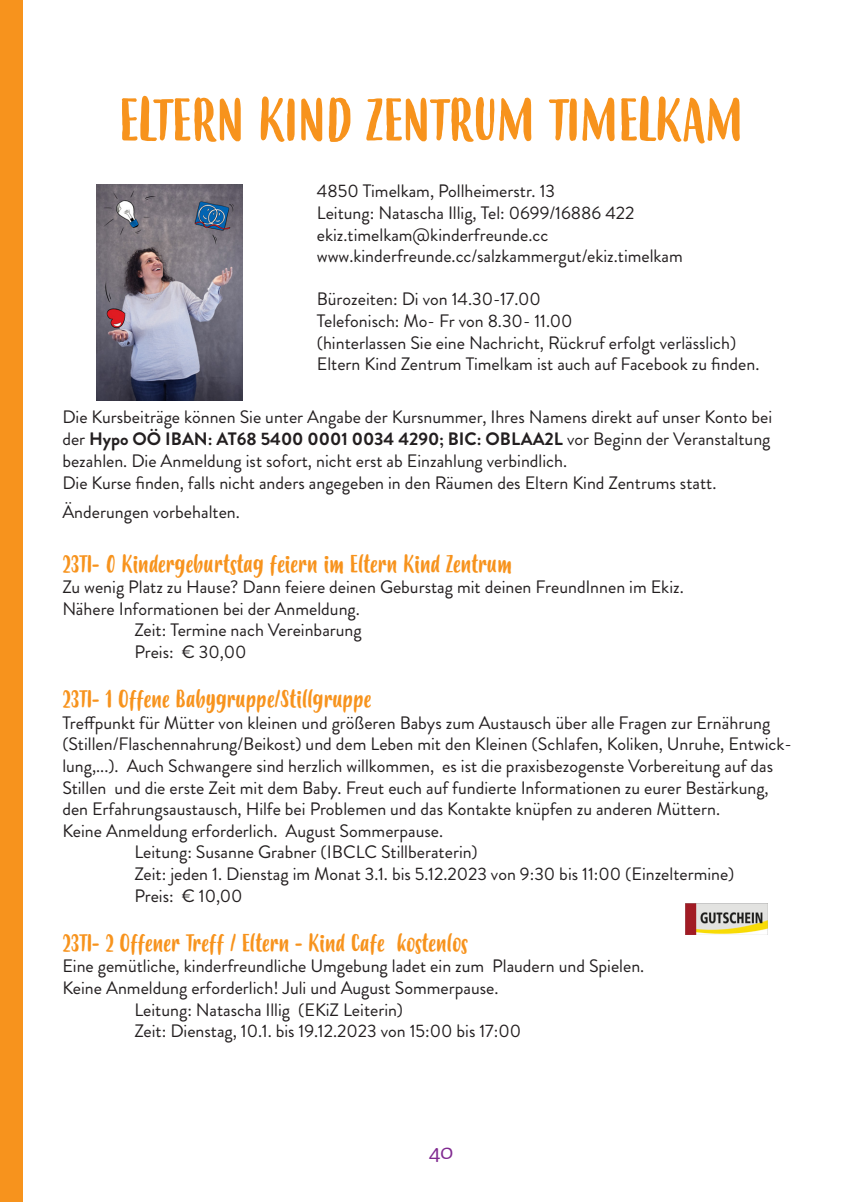
<style>
.page{position:relative;width:862px;height:1202px;background:#fff}
.page>*{position:absolute;margin:0;border:0;box-sizing:border-box;transform-origin:0 0}
.t1{font:58px "Budidaya";color:#f7931d}
.t2{font:28px "Sauna";color:#802990}
.t3{font:24px "Budidaya";color:#f7931d}
.t4{font:18px/21.6px "Brandon Grotesque";color:#231f20}
.s1{font-weight:700}
</style>
<div class="page">
<img style="left:685px;top:903px;width:82px;height:31px">
<div style="left:0;top:0;width:23px;height:1202px;background:#f7931d"></div>
<img style="left:96px;top:185px;width:146px;height:215px">
<p class="t1" style="left:119px;top:88px;width:626px">ELTERN KIND ZENTRUM TIMELKAM</p>
<p class="t4" style="left:317px;top:181px;width:240px">4850 Timelkam, Pollheimerstr. 13</p>
<p class="t4" style="left:317px;top:202px;width:319px">Leitung: Natascha Illig, Tel: 0699/16886 422</p>
<p class="t4" style="left:317px;top:224px;width:233px">ekiz.timelkam@kinderfreunde.cc</p>
<p class="t4" style="left:317px;top:245px;width:367px">www.kinderfreunde.cc/salzkammergut/ekiz.timelkam</p>
<p class="t4" style="left:317px;top:289px;width:226px">Bürozeiten: Di von 14.30-17.00</p>
<p class="t4" style="left:317px;top:310px;width:257px">Telefonisch: Mo- Fr von 8.30- 11.00</p>
<p class="t4" style="left:317px;top:332px;width:421px">(hinterlassen Sie eine Nachricht, Rückruf erfolgt verlässlich)</p>
<p class="t4" style="left:317px;top:353px;width:444px">Eltern Kind Zentrum Timelkam ist auch auf Facebook zu finden.</p>
<p class="t4" style="left:62px;top:406px;width:711px;text-align:justify">Die Kursbeiträge können Sie unter Angabe der Kursnummer, Ihres Namens direkt auf unser Konto bei der <span class="s1">Hypo OÖ IBAN: AT68 5400 0001 0034 4290; BIC: OBLAA2L</span> vor Beginn der Veranstaltung bezahlen. Die Anmeldung ist sofort, nicht erst ab Einzahlung verbindlich.</p>
<p class="t4" style="left:62px;top:473px;width:655px">Die Kurse finden, falls nicht anders angegeben in den Räumen des Eltern Kind Zentrums statt.</p>
<p class="t4" style="left:62px;top:501px;width:179px">Änderungen vorbehalten.</p>
<p class="t3" style="left:62px;top:550px;width:451px">23TI- 0 Kindergeburtstag feiern im Eltern Kind Zentrum</p>
<p class="t4" style="left:62px;top:576px;width:623px">Zu wenig Platz zu Hause? Dann feiere deinen Geburstag mit deinen FreundInnen im Ekiz.</p>
<p class="t4" style="left:62px;top:598px;width:299px">Nähere Informationen bei der Anmeldung.</p>
<p class="t4" style="left:134px;top:620px;width:229px">Zeit: Termine nach Vereinbarung</p>
<p class="t4" style="left:134px;top:641px;width:113px">Preis: € 30,00</p>
<p class="t3" style="left:62px;top:686px;width:310px">23TI- 1 Offene Babygruppe/Stillgruppe</p>
<p class="t4" style="left:62px;top:712px;width:731px">Treffpunkt für Mütter von kleinen und größeren Babys zum Austausch über alle Fragen zur Ernährung (Stillen/Flaschennahrung/Beikost) und dem Leben mit den Kleinen (Schlafen, Koliken, Unruhe, Entwick&shy;lung,...). Auch Schwangere sind herzlich willkommen, es ist die praxisbezogenste Vorbereitung auf das Stillen und die erste Zeit mit dem Baby. Freut euch auf fundierte Informationen zu eurer Bestärkung, den Erfahrungsaustausch, Hilfe bei Problemen und das Kontakte knüpfen zu anderen Müttern.</p>
<p class="t4" style="left:62px;top:820px;width:382px">Keine Anmeldung erforderlich. August Sommerpause.</p>
<p class="t4" style="left:134px;top:842px;width:345px">Leitung: Susanne Grabner (IBCLC Stillberaterin)</p>
<p class="t4" style="left:134px;top:863px;width:601px">Zeit: jeden 1. Dienstag im Monat 3.1. bis 5.12.2023 von 9:30 bis 11:00 (Einzeltermine)</p>
<p class="t4" style="left:134px;top:885px;width:110px">Preis: € 10,00</p>
<p class="t3" style="left:62px;top:929px;width:407px">23TI- 2 Offener Treff / Eltern - Kind Cafe kostenlos</p>
<p class="t4" style="left:62px;top:956px;width:583px">Eine gemütliche, kinderfreundliche Umgebung ladet ein zum Plaudern und Spielen.</p>
<p class="t4" style="left:62px;top:977px;width:437px">Keine Anmeldung erforderlich! Juli und August Sommerpause.</p>
<p class="t4" style="left:134px;top:999px;width:270px">Leitung: Natascha Illig (EKiZ Leiterin)</p>
<p class="t4" style="left:134px;top:1020px;width:388px">Zeit: Dienstag, 10.1. bis 19.12.2023 von 15:00 bis 17:00</p>
<h2 class="t2" style="left:429px;top:1133px;width:26px">40</h2>
</div>
